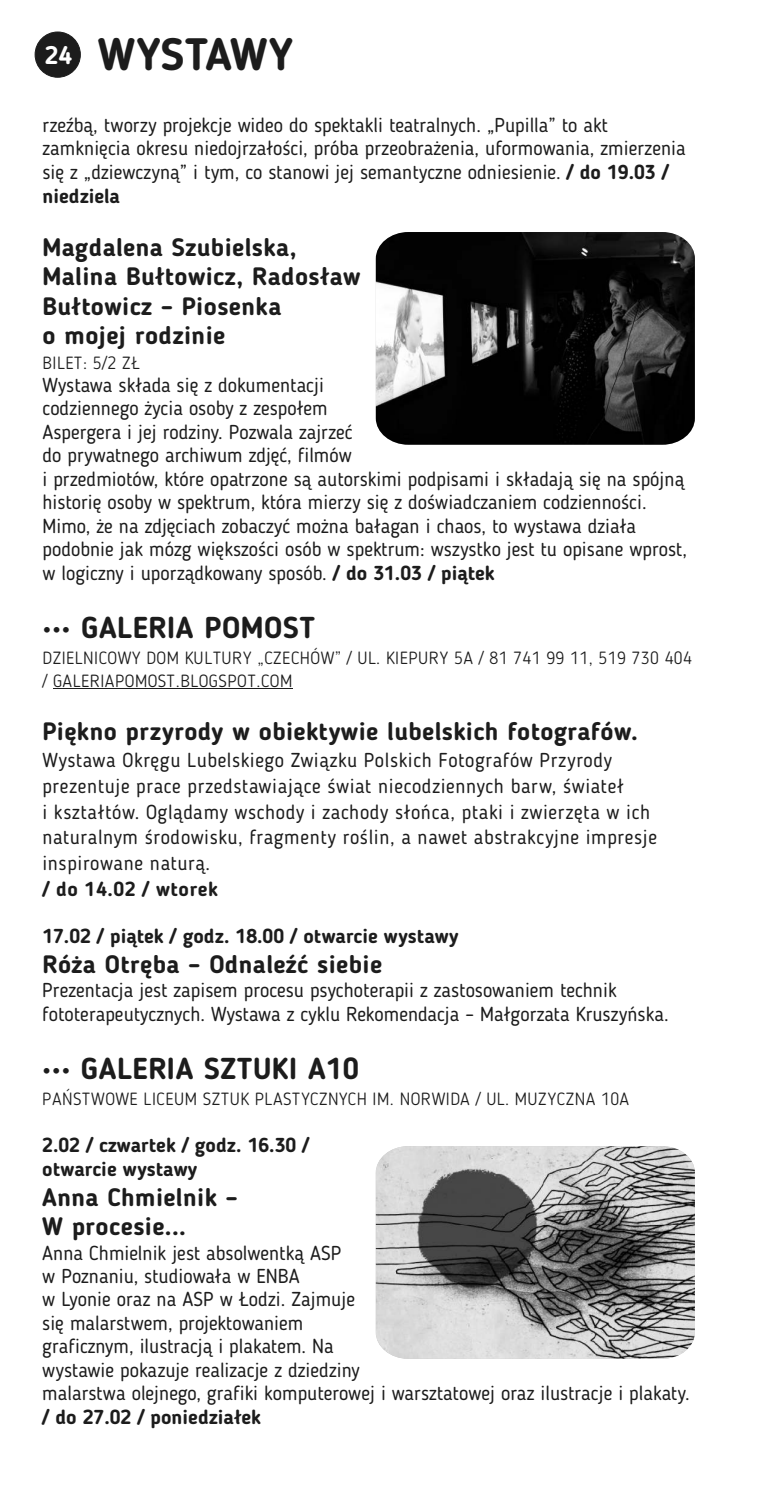
<style>
.page{position:relative;width:780px;height:1489px;background:#fff}
.page>*{position:absolute;margin:0;border:0;box-sizing:border-box;transform-origin:0 0}
.t1{font:700 45px "Blogger Sans";letter-spacing:.005em;color:#1c1c1c}
.t2{font:700 30px "Blogger Sans";letter-spacing:.015em;color:#1c1c1c}
.t3{font:700 25px/29.5px "Blogger Sans";letter-spacing:.015em;color:#1c1c1c}
.t4{font:20px/23.5px "Blogger Sans";color:#1c1c1c}
.t5{font:20px/25.8px "Blogger Sans";letter-spacing:.03em;color:#1c1c1c}
.t6{font:700 20px/23.5px "Blogger Sans";color:#1c1c1c}
.t7{font:700 20px "Blogger Sans";letter-spacing:.03em;color:#1c1c1c}
.t8{font:300 17.5px/22.5px "Blogger Sans";letter-spacing:.03em;color:#1c1c1c}
.s1{font-size:25px;color:#fff}
.s2{font-weight:700}
</style>
<div class="page">
<div style="left:35px;top:32px;width:46px;height:45px;background:#1c1c1c;border:1px solid #1c1c1c;border-radius:50%"></div>
<hr style="left:53px;top:688px;width:239px;height:1px;background:#1c1c1c">
<img style="left:376px;top:1146px;width:318px;height:212px">
<img style="left:376px;top:232px;width:318px;height:212px">
<h1 class="t1" style="left:45px;top:36px;width:250px"><span class="s1">24</span> WYSTAWY</h1>
<p class="t4" style="left:43px;top:115px;width:644px">rzeźbą, tworzy projekcje wideo do spektakli teatralnych. „Pupilla” to akt zamknięcia okresu niedojrzałości, próba przeobrażenia, uformowania, zmierzenia się z „dziewczyną” i tym, co stanowi jej semantyczne odniesienie. <span class="s2">/ do 19.03 / niedziela</span></p>
<p class="t3" style="left:42px;top:234px;width:319px">Magdalena Szubielska,<br>Malina Bułtowicz, Radosław<br>Bułtowicz – Piosenka<br>o mojej rodzinie</p>
<p class="t8" style="left:42px;top:353px;width:99px">BILET: 5/2 ZŁ</p>
<p class="t4" style="left:42px;top:375px;width:646px">Wystawa składa się z dokumentacji<br>codziennego życia osoby z zespołem<br>Aspergera i jej rodziny. Pozwala zajrzeć<br>do prywatnego archiwum zdjęć, filmów<br>i przedmiotów, które opatrzone są autorskimi podpisami i składają się na spójną historię osoby w spektrum, która mierzy się z doświadczaniem codzienności.<br>Mimo, że na zdjęciach zobaczyć można bałagan i chaos, to wystawa działa podobnie jak mózg większości osób w spektrum: wszystko jest tu opisane wprost, w logiczny i uporządkowany sposób. <span class="s2">/ do 31.03 / piątek</span></p>
<h2 class="t2" style="left:42px;top:615px;width:274px">••• GALERIA POMOST</h2>
<p class="t8" style="left:42px;top:648px;width:651px">DZIELNICOWY DOM KULTURY „CZECHÓW” / UL. KIEPURY 5A / 81 741 99 11, 519 730 404 / GALERIAPOMOST.BLOGSPOT.COM</p>
<p class="t3" style="left:42px;top:718px;width:597px">Piękno przyrody w obiektywie lubelskich fotografów.</p>
<p class="t5" style="left:42px;top:748px;width:616px">Wystawa Okręgu Lubelskiego Związku Polskich Fotografów Przyrody prezentuje prace przedstawiające świat niecodziennych barw, świateł<br>i kształtów. Oglądamy wschody i zachody słońca, ptaki i zwierzęta w ich naturalnym środowisku, fragmenty roślin, a nawet abstrakcyjne impresje inspirowane naturą.</p>
<p class="t7" style="left:42px;top:880px;width:177px">/ do 14.02 / wtorek</p>
<p class="t6" style="left:42px;top:926px;width:418px">17.02 / piątek / godz. 18.00 / otwarcie wystawy</p>
<p class="t3" style="left:42px;top:951px;width:341px">Róża Otręba – Odnaleźć siebie</p>
<p class="t4" style="left:42px;top:980px;width:628px">Prezentacja jest zapisem procesu psychoterapii z zastosowaniem technik fototerapeutycznych. Wystawa z cyklu Rekomendacja – Małgorzata Kruszyńska.</p>
<h2 class="t2" style="left:42px;top:1056px;width:318px">••• GALERIA SZTUKI A10</h2>
<p class="t8" style="left:42px;top:1089px;width:588px">PAŃSTWOWE LICEUM SZTUK PLASTYCZNYCH IM. NORWIDA / UL. MUZYCZNA 10A</p>
<p class="t6" style="left:42px;top:1135px;width:269px">2.02 / czwartek / godz. 16.30 / otwarcie wystawy</p>
<p class="t3" style="left:42px;top:1184px;width:197px">Anna Chmielnik –<br>W procesie...</p>
<p class="t4" style="left:42px;top:1242px;width:649px">Anna Chmielnik jest absolwentką ASP<br>w Poznaniu, studiowała w ENBA<br>w Lyonie oraz na ASP w Łodzi. Zajmuje<br>się malarstwem, projektowaniem<br>graficznym, ilustracją i plakatem. Na<br>wystawie pokazuje realizacje z dziedziny<br>malarstwa olejnego, grafiki komputerowej i warsztatowej oraz ilustracje i plakaty.</p>
<p class="t6" style="left:42px;top:1406px;width:220px">/ do 27.02 / poniedziałek</p>
</div>
